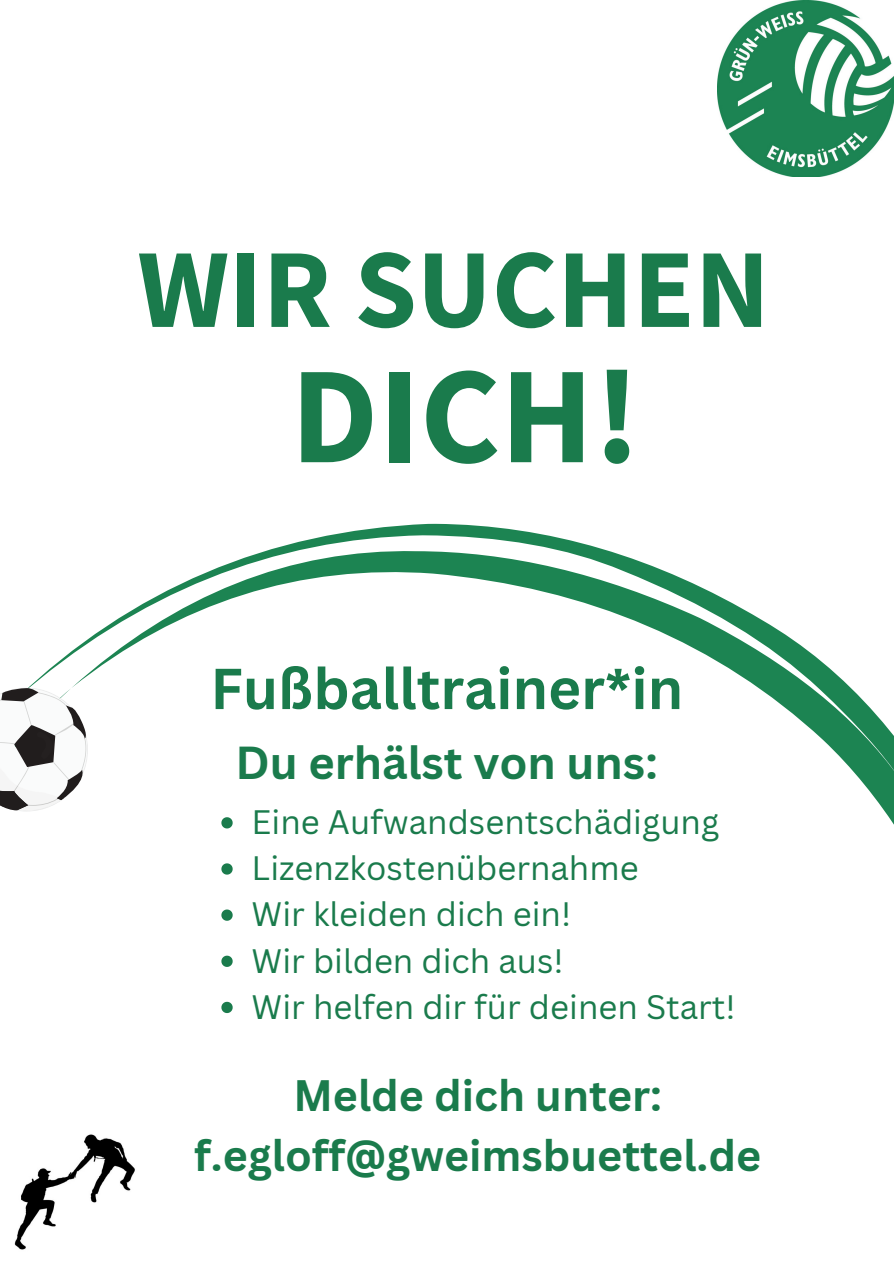
<style>
.page{position:relative;width:894px;height:1264px;background:#fff}
.page>*{position:absolute;margin:0;border:0;box-sizing:border-box;transform-origin:0 0}
.t1{font:700 138px "Source Sans Pro";color:#1a7b4c}
.t2{font:700 112.5px "Source Sans Pro";color:#1a7b4c}
.t3{font:700 56.4px "Canva Sans";color:#1a7b4c}
.t4{font:700 45px "Canva Sans";color:#1a7b4c}
.t5{font:700 42.9px/59.2px "Canva Sans";color:#1a7b4c;text-align:center}
.t6{font:33px "Canva Sans";color:#1a7b4c}
</style>
<div class="page">
<svg style="left:25px;top:524px;width:868px;height:490px"></svg>
<img style="left:717px;top:1px;width:176px;height:175px">
<svg style="left:0;top:687px;width:89px;height:124px"></svg>
<img style="left:14px;top:1134px;width:121px;height:116px">
<svg style="left:221px;top:817px;width:11px;height:11px"></svg>
<svg style="left:221px;top:863px;width:11px;height:11px"></svg>
<svg style="left:221px;top:909px;width:11px;height:11px"></svg>
<svg style="left:221px;top:955px;width:11px;height:11px"></svg>
<svg style="left:221px;top:1001px;width:11px;height:12px"></svg>
<h1 class="t2" style="left:137px;top:216px;width:633px">WIR SUCHEN</h1>
<p class="t1" style="left:290px;top:326px;width:351px">DICH!</p>
<p class="t3" style="left:210px;top:648px;width:474px">Fußballtrainer*in</p>
<p class="t4" style="left:235px;top:730px;width:423px">Du erhälst von uns:</p>
<p class="t6" style="left:251px;top:798px;width:469px">Eine Aufwandsentschädigung</p>
<h3 class="t6" style="left:251px;top:845px;width:388px">Lizenzkostenübernahme</h3>
<h4 class="t6" style="left:251px;top:891px;width:321px">Wir kleiden dich ein!</h4>
<p class="t6" style="left:251px;top:937px;width:313px">Wir bilden dich aus!</p>
<p class="t6" style="left:251px;top:983px;width:485px">Wir helfen dir für deinen Start!</p>
<p class="t5" style="left:194px;top:1065px;width:568px">Melde dich unter: f.egloff@gweimsbuettel.de</p>
</div>
